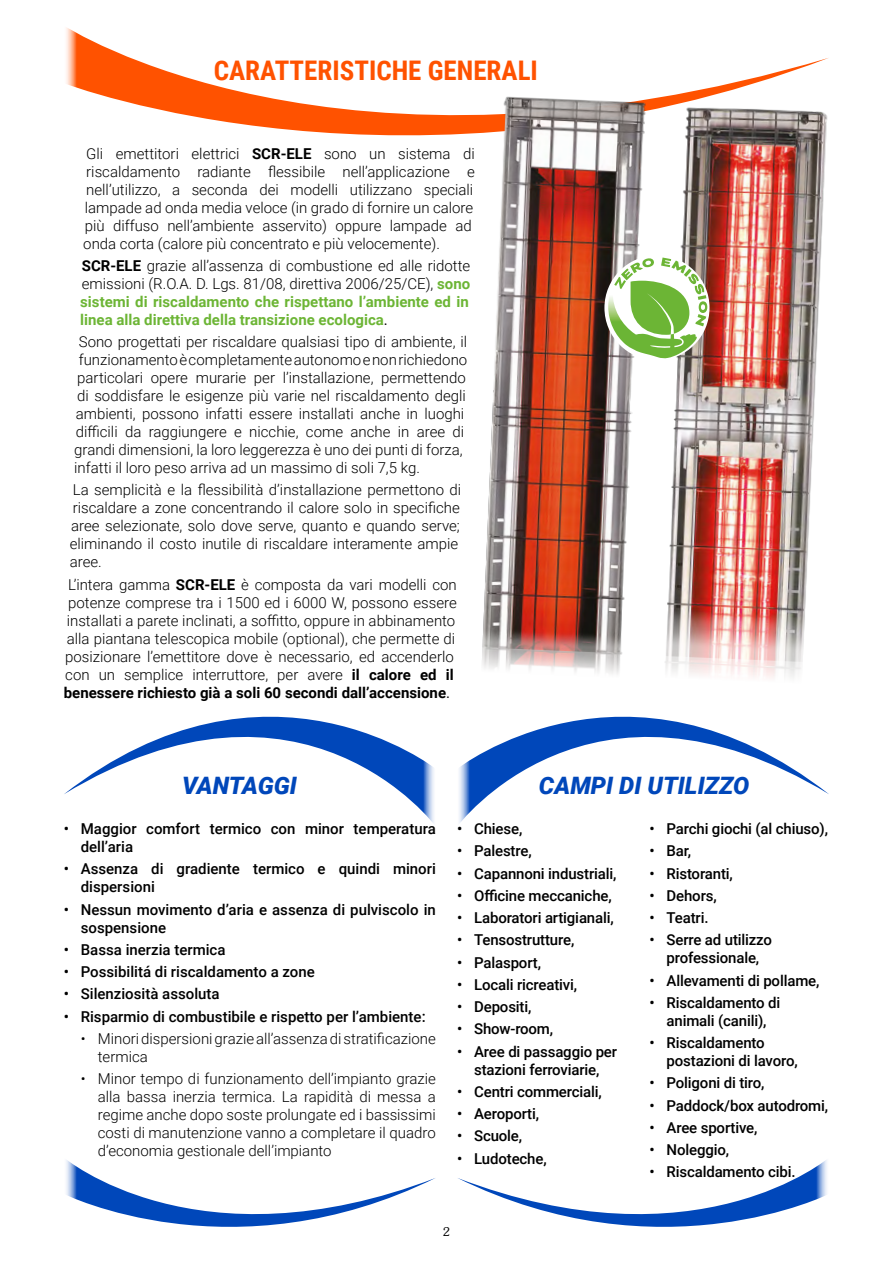
<style>
.page{position:relative;width:893px;height:1263px;background:#fff}
.page>*{position:absolute;margin:0;border:0;box-sizing:border-box;transform-origin:0 0}
.t1{font:700 27px "Roboto Condensed";color:#ff5200}
.t2{font:italic 900 24px "Roboto";color:#0047ba}
.t3{font:300 15px/18px "Roboto";color:#000}
.t4{font:500 15px/18px "Roboto";letter-spacing:-.01em;color:#000}
.t5{font:700 15px/18px "Roboto";color:#6cb535;text-align:justify}
.t6{font:300 12px "Souvenir Std";color:#000}
.s1{font-weight:700}
.s2{color:#000}
.s3{font-weight:300;color:#000}
.s4{font-weight:400;color:#000}
.s5{font-weight:400}
</style>
<div class="page">
<svg style="left:66px;top:27px;width:762px;height:109px"></svg>
<img style="left:469px;top:85px;width:183px;height:589px">
<img style="left:657px;top:94px;width:171px;height:584px">
<svg style="left:608px;top:257px;width:99px;height:102px"></svg>
<svg style="left:66px;top:1160px;width:369px;height:67px"></svg>
<svg style="left:458px;top:1160px;width:369px;height:67px"></svg>
<svg style="left:64px;top:716px;width:370px;height:107px"></svg>
<svg style="left:459px;top:716px;width:370px;height:107px"></svg>
<h1 class="t1" style="left:214px;top:52px;width:326px">CARATTERISTICHE GENERALI</h1>
<p class="t3" style="left:83px;top:144px;width:393px">Gli emettitori elettrici <span class="s1">SCR-ELE</span> sono un sistema di riscaldamento radiante flessibile nell’applicazione e nell’utilizzo, a seconda dei modelli utilizzano speciali lampade ad onda media veloce (in grado di fornire un calore più diffuso nell’ambiente asservito) oppure lampade ad onda corta (calore più concentrato e più velocemente).</p>
<p class="t5" style="left:80px;top:256px;width:391px"><span class="s2">SCR-ELE</span> <span class="s3">grazie all’assenza di combustione ed alle ridotte emissioni (R.O.A. D. Lgs. 81/08, direttiva 2006/25/CE),</span> sono sistemi di riscaldamento che rispettano l’ambiente ed in linea alla direttiva della transizione ecologica<span class="s4">.</span></p>
<p class="t3" style="left:79px;top:332px;width:390px">Sono progettati per riscaldare qualsiasi tipo di ambiente, il</p>
<p class="t3" style="left:79px;top:350px;width:390px">funzionamento è completamente autonomo e non richiedono</p>
<p class="t3" style="left:77px;top:368px;width:390px">particolari opere murarie per l’installazione, permettendo</p>
<p class="t3" style="left:77px;top:386px;width:390px">di soddisfare le esigenze più varie nel riscaldamento degli</p>
<p class="t3" style="left:76px;top:404px;width:390px">ambienti, possono infatti essere installati anche in luoghi</p>
<p class="t3" style="left:76px;top:422px;width:390px">difficili da raggiungere e nicchie, come anche in aree di</p>
<p class="t3" style="left:74px;top:440px;width:390px">grandi dimensioni, la loro leggerezza è uno dei punti di forza,</p>
<p class="t3" style="left:74px;top:458px;width:347px">infatti il loro peso arriva ad un massimo di soli 7,5 kg.</p>
<p class="t3" style="left:70px;top:480px;width:393px">La semplicità e la flessibilità d’installazione permettono di riscaldare a zone concentrando il calore solo in specifiche aree selezionate, solo dove serve, quanto e quando serve; eliminando il costo inutile di riscaldare interamente ampie aree.</p>
<p class="t3" style="left:64px;top:575px;width:395px;text-align:center">L’intera gamma <span class="s1">SCR-ELE</span> è composta da vari modelli con potenze comprese tra i 1500 ed i 6000 W, possono essere installati a parete inclinati, a soffitto, oppure in abbinamento alla piantana telescopica mobile (optional), che permette di posizionare l’emettitore dove è necessario, ed accenderlo con un semplice interruttore, per avere <span class="s1">il calore ed il benessere richiesto già a soli 60 secondi dall’accensione</span><span class="s5">.</span></p>
<h2 class="t2" style="left:182px;top:768px;width:116px">VANTAGGI</h2>
<h2 class="t2" style="left:539px;top:768px;width:212px">CAMPI DI UTILIZZO</h2>
<p class="t4" style="left:81px;top:819px;width:357px;text-indent:-17px">• Maggior comfort termico con minor temperatura dell’aria</p>
<p class="t4" style="left:81px;top:859px;width:357px;text-indent:-17px">• Assenza di gradiente termico e quindi minori dispersioni</p>
<p class="t4" style="left:81px;top:900px;width:357px;text-indent:-17px">• Nessun movimento d’aria e assenza di pulviscolo in sospensione</p>
<p class="t4" style="left:64px;top:940px;width:163px">• Bassa inerzia termica</p>
<p class="t4" style="left:64px;top:962px;width:253px">• Possibilitá di riscaldamento a zone</p>
<p class="t4" style="left:64px;top:984px;width:157px">• Silenziosità assoluta</p>
<p class="t4" style="left:64px;top:1007px;width:363px">• Risparmio di combustibile e rispetto per l’ambiente:</p>
<p class="t3" style="left:98px;top:1029px;width:340px;text-indent:-17px">• Minori dispersioni grazie all’assenza di stratificazione termica</p>
<p class="t3" style="left:98px;top:1069px;width:340px;text-align:justify;text-indent:-17px">• Minor tempo di funzionamento dell’impianto grazie alla bassa inerzia termica. La rapidità di messa a regime anche dopo soste prolungate ed i bassissimi costi di manutenzione vanno a completare il quadro d’economia gestionale dell’impianto</p>
<p class="t4" style="left:649px;top:819px;width:180px">• Parchi giochi (al chiuso),</p>
<p class="t4" style="left:649px;top:841px;width:43px">• Bar,</p>
<p class="t4" style="left:649px;top:864px;width:85px">• Ristoranti,</p>
<p class="t4" style="left:649px;top:886px;width:69px">• Dehors,</p>
<p class="t4" style="left:649px;top:908px;width:61px">• Teatri.</p>
<p class="t4" style="left:649px;top:930px;width:124px;text-align:center">• Serre ad utilizzo professionale,</p>
<p class="t4" style="left:649px;top:971px;width:171px">• Allevamenti di pollame,</p>
<p class="t4" style="left:649px;top:993px;width:132px;text-align:center">• Riscaldamento di animali (canili),</p>
<p class="t4" style="left:666px;top:1033px;width:133px;text-indent:-17px">• Riscaldamento postazioni di lavoro,</p>
<p class="t4" style="left:649px;top:1073px;width:116px">• Poligoni di tiro,</p>
<p class="t4" style="left:649px;top:1096px;width:180px">• Paddock/box autodromi,</p>
<p class="t4" style="left:649px;top:1118px;width:109px">• Aree sportive,</p>
<p class="t4" style="left:649px;top:1140px;width:81px">• Noleggio,</p>
<p class="t4" style="left:649px;top:1162px;width:148px">• Riscaldamento cibi.</p>
<p class="t4" style="left:457px;top:819px;width:67px">• Chiese,</p>
<p class="t4" style="left:457px;top:841px;width:76px">• Palestre,</p>
<p class="t4" style="left:457px;top:864px;width:161px">• Capannoni industriali,</p>
<p class="t4" style="left:457px;top:886px;width:156px">• Officine meccaniche,</p>
<p class="t4" style="left:457px;top:908px;width:158px">• Laboratori artigianali,</p>
<p class="t4" style="left:457px;top:930px;width:119px">• Tensostrutture,</p>
<p class="t4" style="left:457px;top:953px;width:85px">• Palasport,</p>
<p class="t4" style="left:457px;top:975px;width:122px">• Locali ricreativi,</p>
<p class="t4" style="left:457px;top:997px;width:76px">• Depositi,</p>
<p class="t4" style="left:457px;top:1019px;width:98px">• Show-room,</p>
<p class="t4" style="left:457px;top:1042px;width:162px;text-align:center">• Aree di passaggio per stazioni ferroviarie,</p>
<p class="t4" style="left:457px;top:1082px;width:146px">• Centri commerciali,</p>
<p class="t4" style="left:457px;top:1104px;width:83px">• Aeroporti,</p>
<p class="t4" style="left:457px;top:1126px;width:67px">• Scuole,</p>
<p class="t4" style="left:457px;top:1149px;width:91px">• Ludoteche,</p>
<p class="t6" style="left:443px;top:1224px;width:9px">2</p>
</div>
